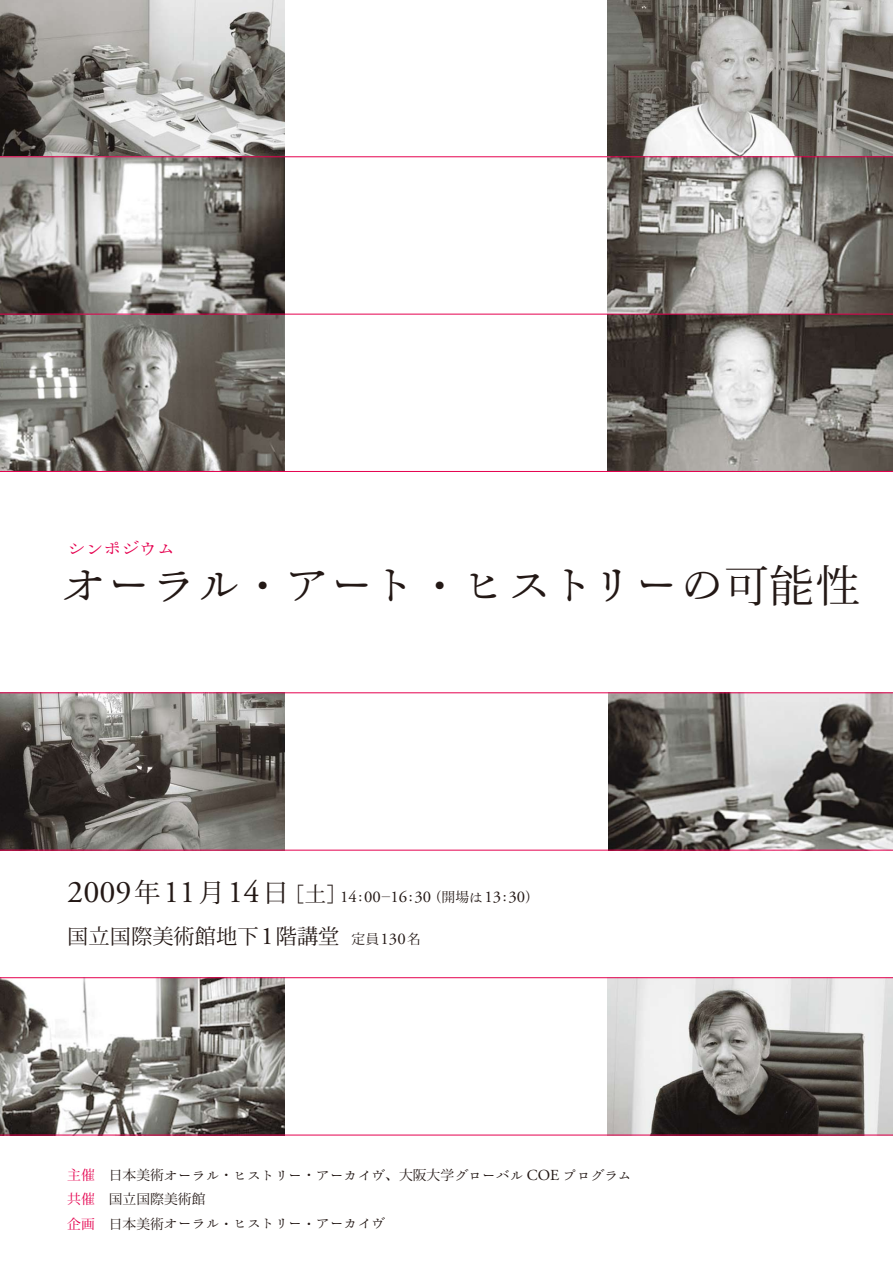
<style>
.page{position:relative;width:893px;height:1263px;background:#fff}
.page>*{position:absolute;margin:0;border:0;box-sizing:border-box;transform-origin:0 0}
.t1{font:46.8px "KO Taoyame M";letter-spacing:-.065em;color:#231815}
.t2{font:20.85px "Koz Min Std";color:#231815}
.t3{font:18.9px "KO Taoyame M";letter-spacing:-.065em;color:#e5004f}
.t4{font:16.35px "Adobe Garamond Pro";color:#231815}
.t5{font:14.55px "KO Taoyame M";letter-spacing:-.065em;color:#231815}
.t6{font:13.5px "Koz Min Std";color:#231815}
.s1{font-family:"Ryumin Pro";font-weight:500;font-size:43.8px}
.s2{font-family:"Koz Min Std";font-size:43.8px}
.s3{font-size:31.5px}
.s4{font-family:"Koz Min Std";font-size:26.1px}
.s5{font-family:"Ryumin Pro";font-weight:500;font-size:20.85px}
.s6{font-family:"Koz Min Std";font-size:20.85px}
.s7{font-family:"Adobe Garamond";font-size:15.3px}
.s8{font-family:"SO Min IWA";font-weight:100;font-size:13.5px}
.s9{font-family:"Ryumin Pro";font-weight:500;font-size:13.5px}
.s10{font-family:"Koz Min Std";font-size:13.5px}
.s11{font-family:"KO Taoyame M";font-size:14.55px}
.s12{font-family:"Adobe Garamond Pro";font-size:25.2px}
.s13{font-size:13.5px}
.s14{font-family:"Adobe Garamond Pro";font-size:16.35px}
.s15{font-family:"Koz Min Std";font-size:13.5px;color:#e5004f}
.s16{color:#e5004f}
</style>
<div class="page">
<img style="left:0;top:693px;width:285px;height:157px">
<img style="left:608px;top:0;width:285px;height:471px">
<img style="left:608px;top:693px;width:285px;height:157px">
<img style="left:0;top:978px;width:285px;height:157px">
<img style="left:0;top:0;width:285px;height:471px">
<img style="left:608px;top:978px;width:285px;height:157px">
<hr style="left:0;top:692px;width:893px;height:1px;background:#e5004f">
<hr style="left:0;top:850px;width:893px;height:1px;background:#e5004f">
<hr style="left:0;top:977px;width:893px;height:1px;background:#e5004f">
<hr style="left:0;top:1135px;width:893px;height:1px;background:#e5004f">
<hr style="left:0;top:471px;width:893px;height:1px;background:#e5004f">
<hr style="left:0;top:314px;width:893px;height:1px;background:#e5004f">
<hr style="left:0;top:157px;width:893px;height:1px;background:#e5004f">
<p class="t3" style="left:67px;top:539px;width:111px">シンポジウム</p>
<p class="t1" style="left:60px;top:562px;width:801px">オーラル<span class="s1">・</span>アート<span class="s1">・</span>ヒストリーの<span class="s2">可能性</span></p>
<p class="t4" style="left:67px;top:887px;width:473px"><span class="s3">2009</span><span class="s4">年</span><span class="s3">11</span><span class="s4">月</span><span class="s3">14</span><span class="s4">日</span><span class="s5">［</span><span class="s6">土</span><span class="s5">］</span>14<span class="s7">:</span>00<span class="s8">－</span>16<span class="s7">:</span>30<span class="s9">（</span><span class="s10">開場</span><span class="s11">は</span>13<span class="s7">:</span>30<span class="s9">）</span></p>
<p class="t2" style="left:67px;top:924px;width:355px">国立国際美術館地下<span class="s12">1</span>階講堂 <span class="s13">定員</span><span class="s14">130</span><span class="s13">名</span></p>
<p class="t5" style="left:67px;top:1168px;width:566px"><span class="s15">主催</span> <span class="s10">日本美術</span>オーラル<span class="s9">・</span>ヒストリー<span class="s9">・</span>アーカイヴ<span class="s9">、</span><span class="s10">大阪大学</span>グローバル <span class="s7">COE</span> プログラム</p>
<p class="t6" style="left:67px;top:1191px;width:140px"><span class="s16">共催</span> 国立国際美術館</p>
<p class="t5" style="left:67px;top:1216px;width:320px"><span class="s15">企画</span> <span class="s10">日本美術</span>オーラル<span class="s9">・</span>ヒストリー<span class="s9">・</span>アーカイヴ</p>
</div>
